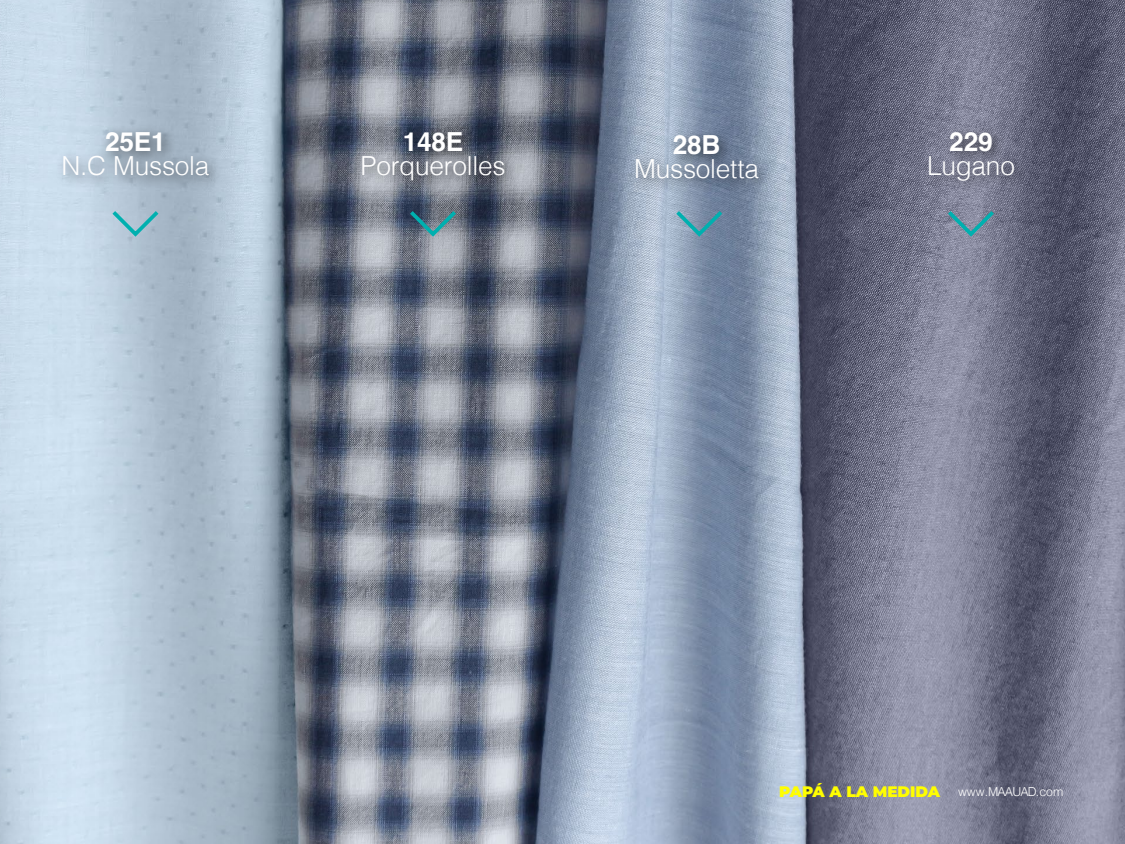
<style>
.page{position:relative;width:1125px;height:844px;background:#fff}
.page>*{position:absolute;margin:0;border:0;box-sizing:border-box;transform-origin:0 0}
.t1{font:300 26.25px "Helvetica";letter-spacing:-.01em;color:#fff}
.t2{font:700 26.25px "Helvetica";letter-spacing:-.01em;color:#fff}
.t3{font:300 12.3px "Helvetica";letter-spacing:-.065em;color:#fff}
.s1{font-family:"Montserrat";font-weight:900;font-size:15.23px;color:#fffe00}
</style>
<div class="page">
<img style="left:0;top:0;width:1125px;height:844px">
<img style="left:49px;top:116px;width:180px;height:88px">
<svg style="left:108px;top:207px;width:54px;height:32px;background:#9ac0ce"></svg>
<svg style="left:406px;top:207px;width:54px;height:32px;background:#5c7a87"></svg>
<img style="left:622px;top:119px;width:156px;height:89px">
<svg style="left:672px;top:207px;width:54px;height:32px;background:#7399ae"></svg>
<svg style="left:944px;top:207px;width:54px;height:32px;background:#748d9f"></svg>
<img style="left:348px;top:116px;width:177px;height:88px">
<img style="left:915px;top:116px;width:120px;height:88px">
<p class="t2" style="left:105px;top:126px;width:62px">25E1</p>
<p class="t1" style="left:61px;top:143px;width:150px">N.C Mussola</p>
<p class="t2" style="left:403px;top:126px;width:62px">148E</p>
<p class="t1" style="left:361px;top:143px;width:147px">Porquerolles</p>
<p class="t2" style="left:673px;top:129px;width:49px">28B</p>
<p class="t1" style="left:634px;top:147px;width:127px">Mussoletta</p>
<p class="t2" style="left:949px;top:126px;width:45px">229</p>
<p class="t1" style="left:927px;top:143px;width:89px">Lugano</p>
<p class="t3" style="left:779px;top:781px;width:286px"><span class="s1">PAPÁ A LA MEDIDA</span> www.MAAUAD.com</p>
</div>
